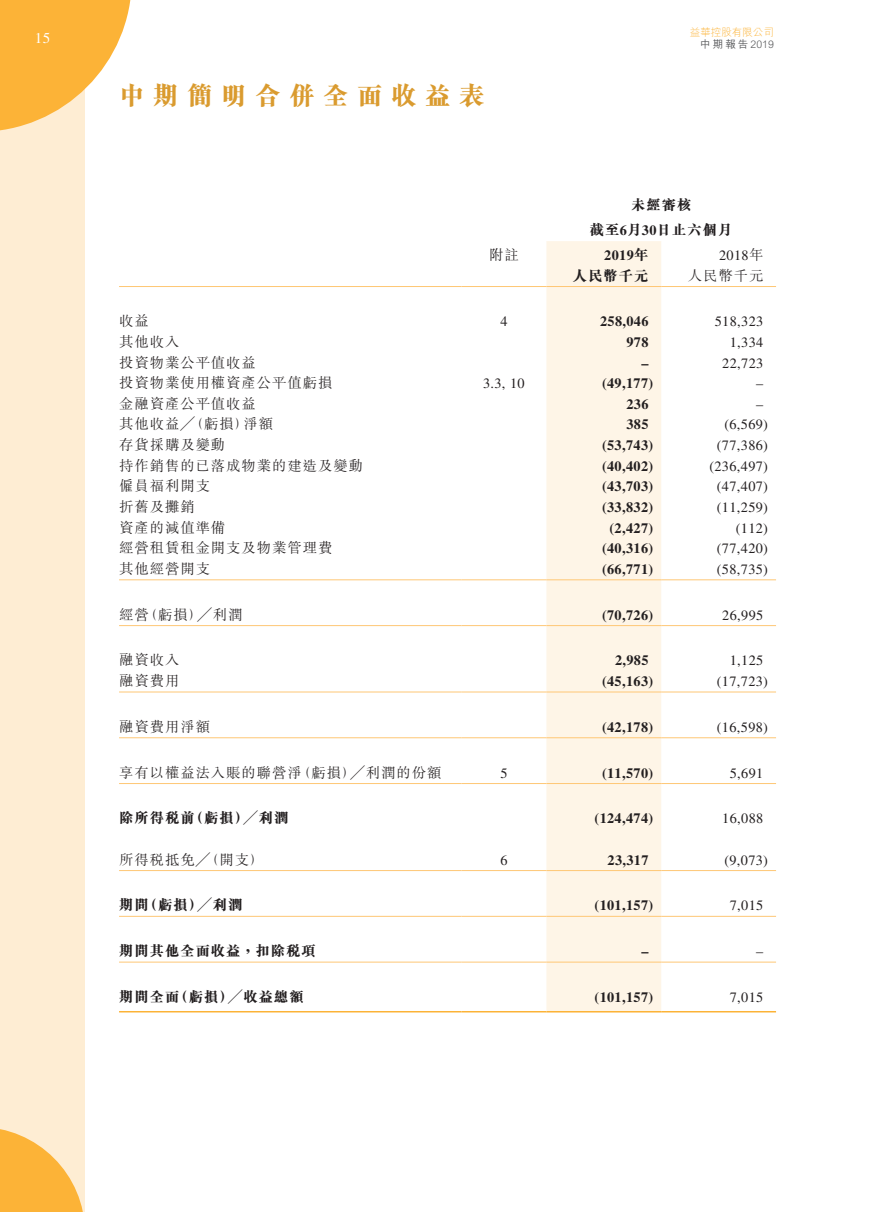
<style>
.page{position:relative;width:893px;height:1212px;background:#fff}
.page>*{position:absolute;margin:0;border:0;box-sizing:border-box;transform-origin:0 0}
.t1{font:800 25.5px "M Sung HK";letter-spacing:.335em;color:#da9b2f}
.t2{font:15px "Times LT Std";color:#fff}
.t3{font:300 14.25px "M Sung HK";letter-spacing:.075em;color:#231f20}
.t4{font:700 14.25px "Times LT Std";letter-spacing:.025em;color:#231f20}
.t5{font:14.25px "Times LT Std";letter-spacing:.025em;color:#231f20}
.t6{font:800 14.25px/24.9px "M Sung HK";letter-spacing:.075em;color:#231f20;text-align:center}
.t7{font:300 10.5px "M Hei HK";color:#fcb337}
.t8{font:500 10.5px "M Hei HK";color:#57585a}
.s1{font-family:"Arial MT Std";font-weight:300}
.s2{font-family:"Times LT Std";font-weight:700}
.s3{font-family:"M Sung HK";font-weight:300}
.s4{font-family:"M Sung HK";font-weight:800}
</style>
<div class="page">
<div style="left:0;top:0;width:85px;height:1212px;background:#feedd3"></div>
<svg style="left:0;top:0;width:131px;height:131px"></svg>
<svg style="left:0;top:1129px;width:83px;height:83px"></svg>
<div style="left:546px;top:241px;width:115px;height:770px;background:#fef5e7"></div>
<hr style="left:119px;top:286px;width:342px;height:1px;background:#fec775">
<hr style="left:461px;top:286px;width:85px;height:1px;background:#fec775">
<hr style="left:546px;top:286px;width:115px;height:1px;background:#fec775">
<hr style="left:661px;top:286px;width:115px;height:1px;background:#fec775">
<hr style="left:119px;top:579px;width:342px;height:1px;background:#fec775">
<hr style="left:461px;top:579px;width:85px;height:1px;background:#fec775">
<hr style="left:546px;top:579px;width:115px;height:1px;background:#fec775">
<hr style="left:661px;top:579px;width:115px;height:1px;background:#fec775">
<hr style="left:119px;top:625px;width:342px;height:1px;background:#fec775">
<hr style="left:461px;top:625px;width:85px;height:1px;background:#fec775">
<hr style="left:546px;top:625px;width:115px;height:1px;background:#fec775">
<hr style="left:661px;top:625px;width:115px;height:1px;background:#fec775">
<hr style="left:119px;top:692px;width:342px;height:1px;background:#fec775">
<hr style="left:461px;top:692px;width:85px;height:1px;background:#fec775">
<hr style="left:546px;top:692px;width:115px;height:1px;background:#fec775">
<hr style="left:661px;top:692px;width:115px;height:1px;background:#fec775">
<hr style="left:119px;top:737px;width:342px;height:1px;background:#fec775">
<hr style="left:461px;top:737px;width:85px;height:1px;background:#fec775">
<hr style="left:546px;top:737px;width:115px;height:1px;background:#fec775">
<hr style="left:661px;top:737px;width:115px;height:1px;background:#fec775">
<hr style="left:119px;top:783px;width:342px;height:1px;background:#fec775">
<hr style="left:461px;top:783px;width:85px;height:1px;background:#fec775">
<hr style="left:546px;top:783px;width:115px;height:1px;background:#fec775">
<hr style="left:661px;top:783px;width:115px;height:1px;background:#fec775">
<hr style="left:119px;top:870px;width:342px;height:1px;background:#fec775">
<hr style="left:461px;top:870px;width:85px;height:1px;background:#fec775">
<hr style="left:546px;top:870px;width:115px;height:1px;background:#fec775">
<hr style="left:661px;top:870px;width:115px;height:1px;background:#fec775">
<hr style="left:119px;top:916px;width:342px;height:1px;background:#fec775">
<hr style="left:461px;top:916px;width:85px;height:1px;background:#fec775">
<hr style="left:546px;top:916px;width:115px;height:1px;background:#fec775">
<hr style="left:661px;top:916px;width:115px;height:1px;background:#fec775">
<hr style="left:119px;top:962px;width:342px;height:1px;background:#fec775">
<hr style="left:461px;top:962px;width:85px;height:1px;background:#fec775">
<hr style="left:546px;top:962px;width:115px;height:1px;background:#fec775">
<hr style="left:661px;top:962px;width:115px;height:1px;background:#fec775">
<hr style="left:119px;top:1011px;width:342px;height:1px;background:#fcb337">
<hr style="left:461px;top:1011px;width:85px;height:1px;background:#fcb337">
<hr style="left:546px;top:1011px;width:115px;height:1px;background:#fcb337">
<hr style="left:661px;top:1011px;width:115px;height:1px;background:#fcb337">
<p class="t2" style="left:35px;top:30px;width:17px">15</p>
<p class="t7" style="left:690px;top:25px;width:85px">益華控股有限公司</p>
<p class="t8" style="left:700px;top:37px;width:75px">中期報告<span class="s1">2019</span></p>
<h1 class="t1" style="left:119px;top:78px;width:367px">中期簡明合併全面收益表</h1>
<p class="t3" style="left:489px;top:245px;width:31px">附註</p>
<p class="t6" style="left:590px;top:192px;width:144px">未經審核<br>截至月<span class="s2">6 30</span>日止六個月</p>
<p class="t5" style="left:719px;top:247px;width:46px">2018<span class="s3">年</span></p>
<p class="t4" style="left:604px;top:247px;width:46px">2019<span class="s4">年</span></p>
<p class="t6" style="left:573px;top:262px;width:77px">人民幣千元</p>
<p class="t3" style="left:688px;top:265px;width:77px">人民幣千元</p>
<p class="t3" style="left:119px;top:311px;width:31px">收益</p>
<p class="t5" style="left:500px;top:313px;width:9px">4</p>
<p class="t4" style="left:600px;top:313px;width:50px">258,046</p>
<p class="t5" style="left:715px;top:313px;width:50px">518,323</p>
<p class="t3" style="left:119px;top:332px;width:62px">其他收入</p>
<p class="t4" style="left:626px;top:334px;width:24px">978</p>
<p class="t5" style="left:730px;top:334px;width:35px">1,334</p>
<p class="t3" style="left:119px;top:352px;width:138px">投資物業公平值收益</p>
<p class="t4" style="left:641px;top:354px;width:9px">–</p>
<p class="t5" style="left:722px;top:355px;width:42px">22,723</p>
<p class="t3" style="left:119px;top:373px;width:215px">投資物業使用權資產公平值虧損</p>
<p class="t5" style="left:483px;top:375px;width:43px">3.3, 10</p>
<p class="t4" style="left:602px;top:375px;width:53px">)49,177(</p>
<p class="t5" style="left:756px;top:375px;width:9px">–</p>
<p class="t3" style="left:119px;top:394px;width:138px">金融資產公平值收益</p>
<p class="t4" style="left:626px;top:395px;width:24px">236</p>
<p class="t5" style="left:756px;top:396px;width:9px">–</p>
<p class="t3" style="left:119px;top:414px;width:131px">其他收益╱（虧損）</p>
<p class="t3" style="left:243px;top:414px;width:31px">淨額</p>
<p class="t4" style="left:626px;top:416px;width:24px">385</p>
<p class="t5" style="left:724px;top:417px;width:45px">)6,569(</p>
<p class="t3" style="left:119px;top:435px;width:108px">存貨採購及變動</p>
<p class="t4" style="left:602px;top:437px;width:53px">)53,743(</p>
<p class="t5" style="left:717px;top:437px;width:53px">)77,386(</p>
<p class="t3" style="left:119px;top:455px;width:246px">持作銷售的已落成物業的建造及變動</p>
<p class="t4" style="left:602px;top:457px;width:53px">)40,402(</p>
<p class="t5" style="left:709px;top:458px;width:60px">)236,497(</p>
<p class="t3" style="left:119px;top:476px;width:92px">僱員福利開支</p>
<p class="t4" style="left:602px;top:478px;width:53px">)43,703(</p>
<p class="t5" style="left:717px;top:478px;width:53px">)47,407(</p>
<p class="t3" style="left:119px;top:497px;width:77px">折舊及攤銷</p>
<p class="t4" style="left:602px;top:499px;width:53px">)33,832(</p>
<p class="t5" style="left:717px;top:499px;width:53px">)11,259(</p>
<p class="t3" style="left:119px;top:517px;width:108px">資產的減值準備</p>
<p class="t4" style="left:609px;top:519px;width:45px">)2,427(</p>
<p class="t5" style="left:736px;top:520px;width:34px">)112(</p>
<p class="t3" style="left:119px;top:538px;width:215px">經營租賃租金開支及物業管理費</p>
<p class="t4" style="left:602px;top:540px;width:53px">)40,316(</p>
<p class="t5" style="left:717px;top:540px;width:53px">)77,420(</p>
<p class="t3" style="left:119px;top:558px;width:92px">其他經營開支</p>
<p class="t4" style="left:602px;top:560px;width:53px">)66,771(</p>
<p class="t5" style="left:717px;top:561px;width:53px">)58,735(</p>
<p class="t3" style="left:144px;top:604px;width:100px">（虧損）╱利潤</p>
<p class="t3" style="left:119px;top:604px;width:31px">經營</p>
<p class="t4" style="left:602px;top:606px;width:53px">)70,726(</p>
<p class="t5" style="left:722px;top:607px;width:42px">26,995</p>
<p class="t3" style="left:119px;top:650px;width:62px">融資收入</p>
<p class="t4" style="left:615px;top:652px;width:35px">2,985</p>
<p class="t5" style="left:730px;top:653px;width:35px">1,125</p>
<p class="t3" style="left:119px;top:671px;width:62px">融資費用</p>
<p class="t4" style="left:602px;top:673px;width:53px">)45,163(</p>
<p class="t5" style="left:717px;top:673px;width:53px">)17,723(</p>
<p class="t3" style="left:119px;top:716px;width:92px">融資費用淨額</p>
<p class="t4" style="left:602px;top:718px;width:53px">)42,178(</p>
<p class="t5" style="left:717px;top:719px;width:53px">)16,598(</p>
<p class="t3" style="left:297px;top:762px;width:146px">（虧損）╱利潤的份額</p>
<p class="t3" style="left:119px;top:762px;width:184px">享有以權益法入賬的聯營淨</p>
<p class="t5" style="left:500px;top:765px;width:9px">5</p>
<p class="t4" style="left:602px;top:764px;width:53px">)11,570(</p>
<p class="t5" style="left:730px;top:765px;width:35px">5,691</p>
<p class="t6" style="left:190px;top:805px;width:100px">（虧損）╱利潤</p>
<p class="t6" style="left:119px;top:805px;width:77px">除所得稅前</p>
<p class="t4" style="left:595px;top:810px;width:60px">)124,474(</p>
<p class="t5" style="left:722px;top:810px;width:42px">16,088</p>
<p class="t3" style="left:119px;top:849px;width:146px">所得稅抵免╱（開支(</p>
<p class="t5" style="left:500px;top:852px;width:9px">6</p>
<p class="t4" style="left:607px;top:851px;width:42px">23,317</p>
<p class="t5" style="left:724px;top:852px;width:45px">)9,073(</p>
<p class="t6" style="left:144px;top:892px;width:100px">（虧損）╱利潤</p>
<p class="t6" style="left:119px;top:892px;width:31px">期間</p>
<p class="t4" style="left:595px;top:897px;width:60px">)101,157(</p>
<p class="t5" style="left:730px;top:897px;width:35px">7,015</p>
<p class="t6" style="left:119px;top:938px;width:198px">期間其他全面收益，扣除稅項</p>
<p class="t4" style="left:641px;top:943px;width:9px">–</p>
<p class="t5" style="left:756px;top:943px;width:9px">–</p>
<p class="t6" style="left:174px;top:983px;width:131px">（虧損）╱收益總額</p>
<p class="t6" style="left:119px;top:983px;width:62px">期間全面</p>
<p class="t4" style="left:595px;top:988px;width:60px">)101,157(</p>
<p class="t5" style="left:730px;top:989px;width:35px">7,015</p>
</div>
